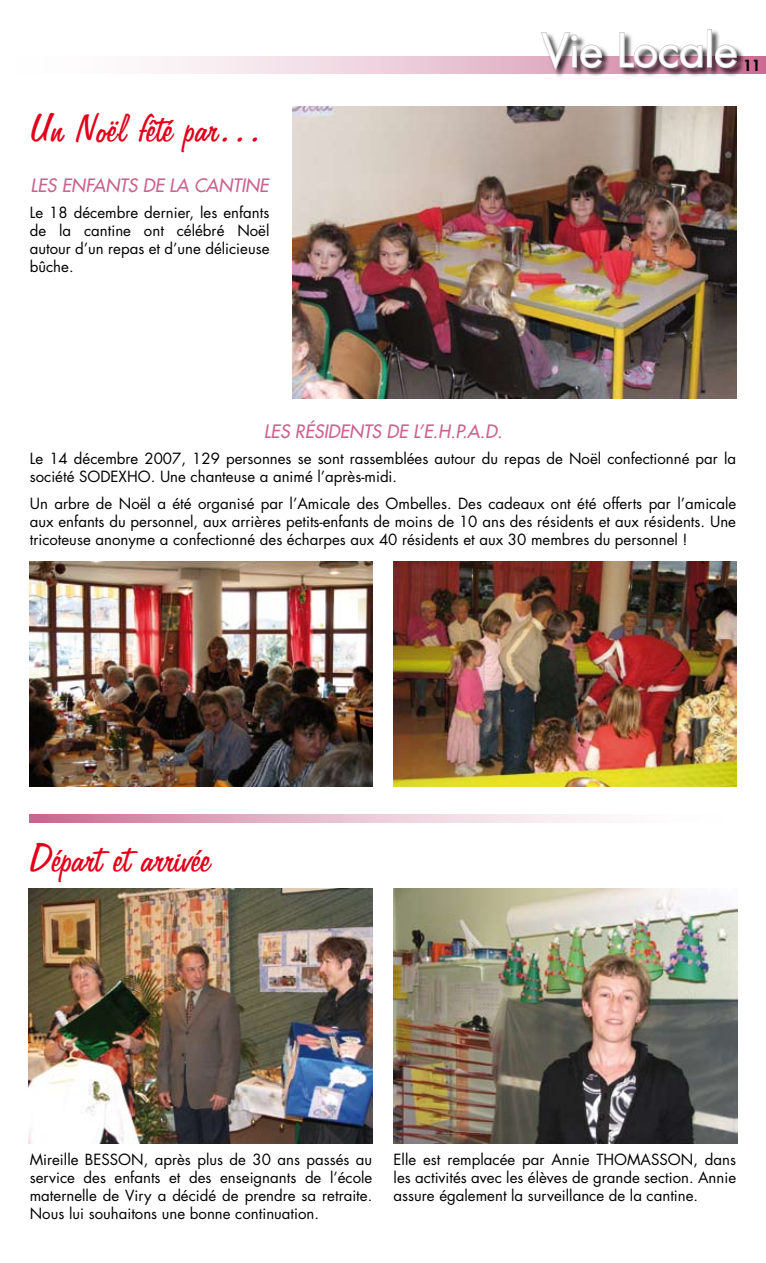
<style>
.page{position:relative;width:766px;height:1263px;background:#fff}
.page>*{position:absolute;margin:0;border:0;box-sizing:border-box;transform-origin:0 0}
.t1{font:45px "Freehand 575 BT Regular B";letter-spacing:.01em;color:#e2001a}
.t2{font:45px "Futura Std";letter-spacing:-.015em;color:#fff}
.t3{font:italic 500 18px "Futura Std";color:#ca638e}
.t4{font:15px/18px "Futura Std";color:#000;text-align:justify}
.t5{font:800 15px "Futura Std";color:#000}
</style>
<div class="page">
<svg style="left:153px;top:57px;width:387px;height:17px;background:#efd6e0"></svg>
<div style="left:540px;top:28px;width:225px;height:83px;background:#000;opacity:.75"></div>
<svg style="left:539px;top:31px;width:64px;height:42px"></svg>
<svg style="left:618px;top:31px;width:85px;height:38px"></svg>
<div style="left:706px;top:29px;width:5px;height:39px;border:2px solid #c5c6c8"></div>
<svg style="left:714px;top:44px;width:23px;height:25px"></svg>
<img style="left:393px;top:561px;width:343px;height:226px">
<img style="left:292px;top:107px;width:444px;height:292px">
<img style="left:30px;top:561px;width:342px;height:226px">
<img style="left:393px;top:889px;width:343px;height:255px">
<img style="left:29px;top:889px;width:343px;height:255px">
<svg style="left:30px;top:814px;width:571px;height:9px;background:#e5b8ca"></svg>
<h1 class="t1" style="left:30px;top:104px;width:236px">Un Noël fêté par…</h1>
<p class="t3" style="left:31px;top:174px;width:239px">LES ENFANTS DE LA CANTINE</p>
<p class="t4" style="left:30px;top:204px;width:241px">Le 18 décembre dernier, les enfants de la cantine ont célébré Noël autour d’un repas et d’une délicieuse bûche.</p>
<h1 class="t2" style="left:541px;top:22px;width:197px">Vie Locale</h1>
<p class="t5" style="left:743px;top:56px;width:19px">11</p>
<p class="t3" style="left:263px;top:420px;width:240px">LES RÉSIDENTS DE L’E.H.P.A.D.</p>
<p class="t4" style="left:30px;top:450px;width:707px">Le 14 décembre 2007, 129 personnes se sont rassemblées autour du repas de Noël confectionné par la société SODEXHO. Une chanteuse a animé l’après-midi.</p>
<p class="t4" style="left:30px;top:494px;width:707px">Un arbre de Noël a été organisé par l’Amicale des Ombelles. Des cadeaux ont été offerts par l’amicale aux enfants du personnel, aux arrières petits-enfants de moins de 10 ans des résidents et aux résidents. Une tricoteuse anonyme a confectionné des écharpes aux 40 résidents et aux 30 membres du personnel !</p>
<h1 class="t1" style="left:30px;top:834px;width:183px">Départ et arrivée</h1>
<p class="t4" style="left:30px;top:1150px;width:344px">Mireille BESSON, après plus de 30 ans passés au service des enfants et des enseignants de l’école maternelle de Viry a décidé de prendre sa retraite.<br>Nous lui souhaitons une bonne continuation.</p>
<p class="t4" style="left:393px;top:1150px;width:344px">Elle est remplacée par Annie THOMASSON, dans les activités avec les élèves de grande section. Annie assure également la surveillance de la cantine.</p>
</div>
